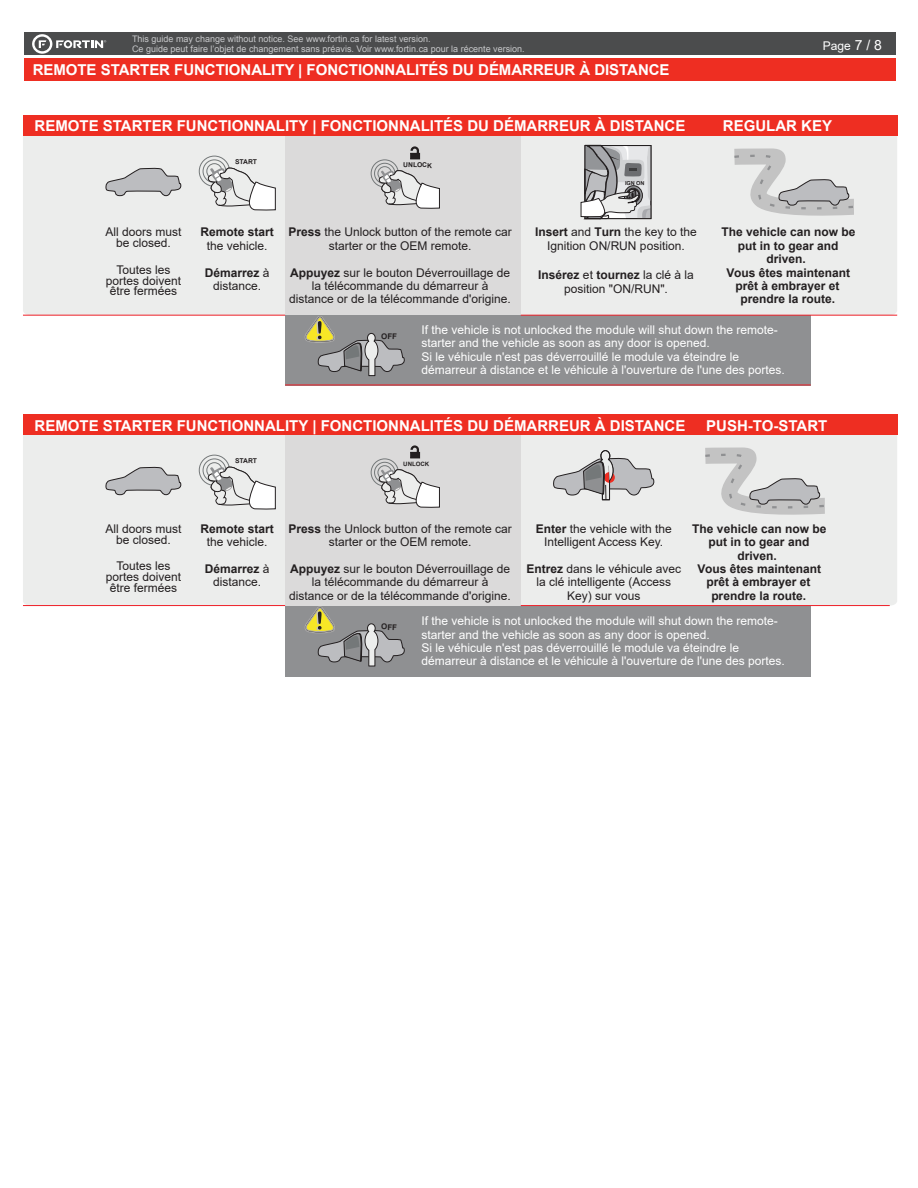
<style>
.page{position:relative;width:918px;height:1188px;background:#fff}
.page>*{position:absolute;margin:0;border:0;box-sizing:border-box;transform-origin:0 0}
.t1{font:700 15px "Arial";color:#fff}
.t2{font:12px/13.4px "Arial";color:#231f20;text-align:center}
.t3{font:12px/13.4px "Arial";color:#fff}
.t4{font:700 12px/13.4px "Arial";color:#231f20;text-align:center}
.t5{font:9px/9.8px "Arial";color:#c7c8ca}
.t6{font:700 6.75px "Arial";color:#231f20}
.t7{font:700 6px "Arial";color:#231f20}
.t8{font:700 5.55px "Arial";color:#231f20}
.s1{font-size:13.95px}
.s2{font-weight:700}
</style>
<div class="page">
<div style="left:24px;top:33px;width:872px;height:22px;background:#4b4c4d"></div>
<div style="left:24px;top:58px;width:872px;height:23px;background:#ee2e22"></div>
<svg style="left:32px;top:34px;width:74px;height:20px"></svg>
<div style="left:23px;top:136px;width:874px;height:179px;background:#ecedec"></div>
<div style="left:285px;top:136px;width:236px;height:179px;background:#dbdada"></div>
<div style="left:378px;top:166px;width:14px;height:15px;border:1px solid #747879;border-radius:50%"></div>
<div style="left:371px;top:159px;width:28px;height:28px;border:1px solid #747879;border-radius:50%"></div>
<div style="left:374px;top:163px;width:21px;height:21px;border:1px solid #747879;border-radius:50%"></div>
<svg style="left:379px;top:170px;width:61px;height:39px"></svg>
<div style="left:410px;top:153px;width:10px;height:6px;border:1px solid #231f20"></div>
<svg style="left:410px;top:146px;width:10px;height:11px"></svg>
<div style="left:23px;top:115px;width:874px;height:21px;background:#ee2e22"></div>
<svg style="left:580px;top:144px;width:71px;height:76px;background:#b0b1b2"></svg>
<div style="left:285px;top:315px;width:526px;height:71px;background:#8f9092"></div>
<div style="left:206px;top:163px;width:16px;height:16px;border:1px solid #747879;border-radius:50%"></div>
<div style="left:199px;top:156px;width:31px;height:31px;border:1px solid #747879;border-radius:50%"></div>
<div style="left:203px;top:159px;width:23px;height:24px;border:1px solid #747879;border-radius:50%"></div>
<svg style="left:207px;top:167px;width:69px;height:44px"></svg>
<svg style="left:105px;top:167px;width:77px;height:29px;background:#c1c2c3"></svg>
<svg style="left:732px;top:148px;width:124px;height:70px;background:#d4d5d5"></svg>
<hr style="left:23px;top:315px;width:262px;height:1px;background:#ee2028">
<hr style="left:521px;top:315px;width:376px;height:1px;background:#ee2028">
<hr style="left:285px;top:385px;width:526px;height:1px;background:#ee2028">
<div style="left:285px;top:606px;width:526px;height:70px;background:#8f9092"></div>
<div style="left:23px;top:435px;width:874px;height:171px;background:#ecedec"></div>
<div style="left:285px;top:435px;width:236px;height:171px;background:#dbdada"></div>
<div style="left:206px;top:462px;width:16px;height:16px;border:1px solid #747879;border-radius:50%"></div>
<div style="left:199px;top:455px;width:31px;height:31px;border:1px solid #747879;border-radius:50%"></div>
<div style="left:203px;top:458px;width:23px;height:24px;border:1px solid #747879;border-radius:50%"></div>
<svg style="left:207px;top:466px;width:69px;height:44px"></svg>
<svg style="left:105px;top:467px;width:77px;height:28px;background:#c0c0c2"></svg>
<div style="left:378px;top:465px;width:14px;height:15px;border:1px solid #747879;border-radius:50%"></div>
<div style="left:371px;top:458px;width:28px;height:28px;border:1px solid #747879;border-radius:50%"></div>
<div style="left:374px;top:462px;width:21px;height:21px;border:1px solid #747879;border-radius:50%"></div>
<svg style="left:379px;top:469px;width:61px;height:39px"></svg>
<div style="left:410px;top:452px;width:10px;height:6px;border:1px solid #231f20"></div>
<svg style="left:410px;top:445px;width:10px;height:11px"></svg>
<svg style="left:552px;top:450px;width:103px;height:51px;background:#c4c2c3"></svg>
<svg style="left:703px;top:447px;width:124px;height:70px;background:#d4d5d5"></svg>
<hr style="left:23px;top:605px;width:262px;height:1px;background:#ee2028">
<div style="left:23px;top:414px;width:874px;height:21px;background:#ee2e22"></div>
<hr style="left:521px;top:605px;width:369px;height:1px;background:#ee2028">
<svg style="left:305px;top:316px;width:100px;height:60px"></svg>
<svg style="left:305px;top:606px;width:100px;height:61px"></svg>
<p class="t5" style="left:132px;top:34px;width:394px">This guide may change without notice. See www.fortin.ca for latest version.<br>Ce guide peut faire l’objet de changement sans préavis. Voir www.fortin.ca pour la récente version.</p>
<p class="t1" style="left:33px;top:59px;width:638px">REMOTE STARTER FUNCTIONALITY | FONCTIONNALITÉS DU DÉMARREUR À DISTANCE</p>
<p class="t3" style="left:823px;top:39px;width:61px">Page <span class="s1">7 / 8</span></p>
<p class="t1" style="left:35px;top:115px;width:652px">REMOTE STARTER FUNCTIONNALITY | FONCTIONNALITÉS DU DÉMARREUR À DISTANCE</p>
<p class="t1" style="left:723px;top:115px;width:111px">REGULAR KEY</p>
<p class="t2" style="left:105px;top:227px;width:78px;line-height:10.8px">All doors must be closed.</p>
<p class="t2" style="left:106px;top:264px;width:77px;line-height:10.8px">Toutes les portes doivent être fermées</p>
<p class="t6" style="left:235px;top:157px;width:23px;rotate:1deg">START</p>
<p class="t6" style="left:403px;top:160px;width:30px;rotate:1deg">UNLOCK</p>
<p class="t8" style="left:625px;top:179px;width:21px;rotate:1deg">IGN ON</p>
<p class="t4" style="left:201px;top:226px;width:75px">Remote start</p>
<p class="t2" style="left:207px;top:239px;width:62px">the vehicle.</p>
<p class="t2" style="left:205px;top:266px;width:66px"><span class="s2">Démarrez</span> à distance.</p>
<p class="t2" style="left:535px;top:224px;width:163px;line-height:14.4px"><span class="s2">Insert</span> and <span class="s2">Turn</span> the key to the<br>Ignition ON/RUN position.</p>
<p class="t2" style="left:538px;top:267px;width:157px;line-height:14.4px"><span class="s2">Insérez</span> et <span class="s2">tournez</span> la clé à la position "ON/RUN".</p>
<p class="t2" style="left:288px;top:225px;width:225px"><span class="s2">Press</span> the Unlock button of the remote car starter or the OEM remote.</p>
<p class="t2" style="left:289px;top:266px;width:223px"><span class="s2">Appuyez</span> sur le bouton Déverrouillage de la télécommande du démarreur à distance or de la télécommande d'origine.</p>
<p class="t4" style="left:721px;top:226px;width:136px">The vehicle can now be put in to gear and driven.<br>Vous êtes maintenant prêt à embrayer et prendre la route.</p>
<p class="t3" style="left:422px;top:323px;width:365px">If the vehicle is not unlocked the module will shut down the remote&shy;starter and the vehicle as soon as any door is opened.<br>Si le véhicule n'est pas déverrouillé le module va éteindre le démarreur à distance et le véhicule à l'ouverture de l'une des portes.</p>
<p class="t1" style="left:35px;top:415px;width:652px">REMOTE STARTER FUNCTIONNALITY | FONCTIONNALITÉS DU DÉMARREUR À DISTANCE</p>
<p class="t1" style="left:706px;top:415px;width:123px">PUSH-TO-START</p>
<p class="t6" style="left:235px;top:456px;width:23px;rotate:1deg">START</p>
<p class="t7" style="left:403px;top:460px;width:27px;rotate:1deg">UNLOCK</p>
<p class="t2" style="left:105px;top:523px;width:78px;line-height:10.8px">All doors must be closed.</p>
<p class="t2" style="left:106px;top:561px;width:77px;line-height:10.8px">Toutes les portes doivent être fermées</p>
<p class="t4" style="left:201px;top:522px;width:75px">Remote start</p>
<p class="t2" style="left:207px;top:535px;width:62px">the vehicle.</p>
<p class="t2" style="left:205px;top:562px;width:66px"><span class="s2">Démarrez</span> à distance.</p>
<p class="t2" style="left:288px;top:522px;width:225px"><span class="s2">Press</span> the Unlock button of the remote car starter or the OEM remote.</p>
<p class="t2" style="left:289px;top:562px;width:223px"><span class="s2">Appuyez</span> sur le bouton Déverrouillage de la télécommande du démarreur à distance or de la télécommande d'origine.</p>
<p class="t2" style="left:536px;top:522px;width:138px"><span class="s2">Enter</span> the vehicle with the<br>Intelligent Access Key.</p>
<p class="t2" style="left:526px;top:562px;width:156px"><span class="s2">Entrez</span> dans le véhicule avec la clé intelligente (Access<br>Key) sur vous</p>
<p class="t4" style="left:692px;top:522px;width:136px">The vehicle can now be put in to gear and driven.<br>Vous êtes maintenant prêt à embrayer et prendre la route.</p>
<p class="t3" style="left:422px;top:614px;width:365px">If the vehicle is not unlocked the module will shut down the remote&shy;starter and the vehicle as soon as any door is opened.<br>Si le véhicule n'est pas déverrouillé le module va éteindre le démarreur à distance et le véhicule à l'ouverture de l'une des portes.</p>
</div>
